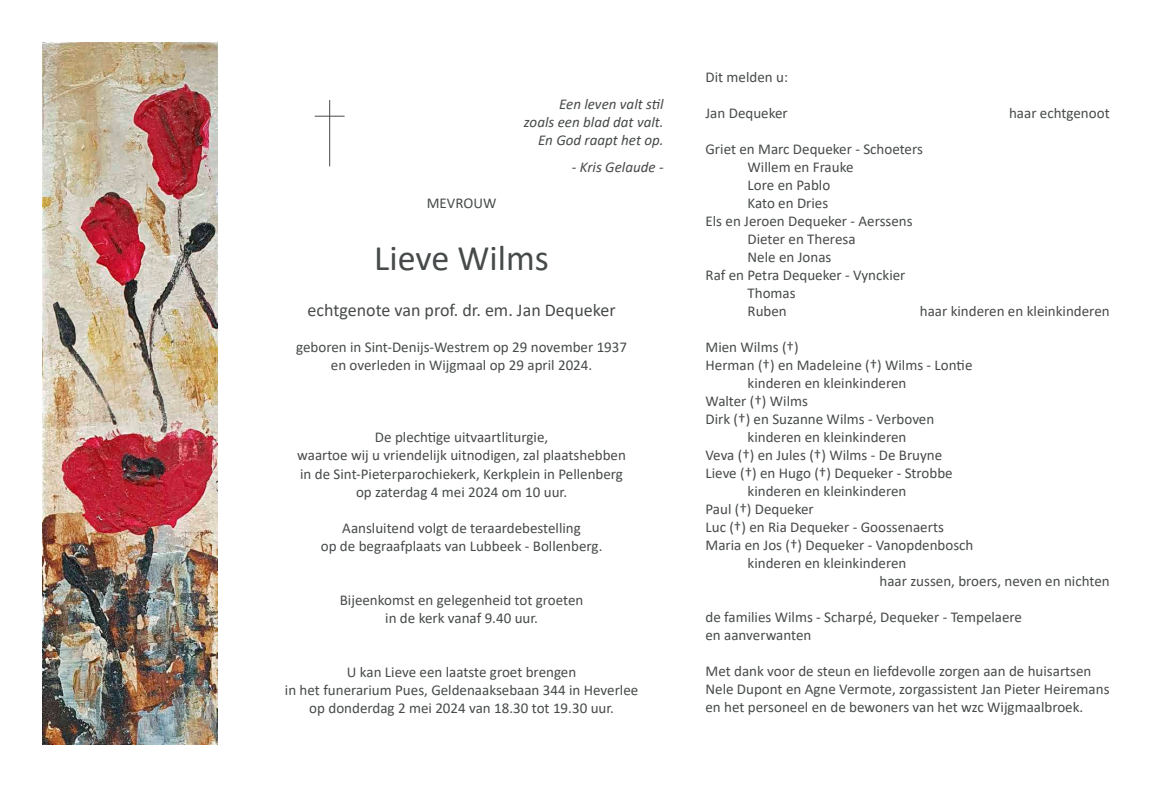
<style>
.page{position:relative;width:1170px;height:787px;background:#fff}
.page>*{position:absolute;margin:0;border:0;box-sizing:border-box;transform-origin:0 0}
.t1{font:36px "Calibri";color:#474a4b}
.t2{font:18px "Calibri";color:#474a4b}
.t3{font:15px/18px "Calibri";color:#474a4b;text-align:center}
.t4{font:italic 15px/18px "Calibri";color:#474a4b;text-align:right}
</style>
<div class="page">
<hr style="left:329px;top:100px;width:1px;height:66px;background:#474a4b">
<svg style="left:315px;top:116px;width:29px;height:1px"></svg>
<img style="left:43px;top:43px;width:175px;height:701px">
<p class="t4" style="left:524px;top:95px;width:141px">Een leven valt stil<br>zoals een blad dat valt.<br>En God raapt het op.</p>
<p class="t4" style="left:571px;top:158px;width:93px">- Kris Gelaude -</p>
<p class="t3" style="left:427px;top:194px;width:71px">MEVROUW</p>
<h1 class="t1" style="left:374px;top:233px;width:176px">Lieve Wilms</h1>
<p class="t2" style="left:307px;top:298px;width:309px">echtgenote van prof. dr. em. Jan Dequeker</p>
<p class="t3" style="left:296px;top:338px;width:332px">geboren in Sint-Denijs-Westrem op 29 november 1937 en overleden in Wijgmaal op 29 april 2024.</p>
<p class="t3" style="left:297px;top:428px;width:330px">De plechtige uitvaartliturgie,<br>waartoe wij u vriendelijk uitnodigen, zal plaatshebben in de Sint-Pieterparochiekerk, Kerkplein in Pellenberg op zaterdag 4 mei 2024 om 10 uur.</p>
<p class="t3" style="left:321px;top:518px;width:283px">Aansluitend volgt de teraardebestelling<br>op de begraafplaats van Lubbeek - Bollenberg.</p>
<p class="t3" style="left:340px;top:590px;width:245px">Bijeenkomst en gelegenheid tot groeten in de kerk vanaf 9.40 uur.</p>
<p class="t3" style="left:285px;top:662px;width:355px">U kan Lieve een laatste groet brengen<br>in het funerarium Pues, Geldenaaksebaan 344 in Heverlee op donderdag 2 mei 2024 van 18.30 tot 19.30 uur.</p>
<p class="t3" style="left:705px;top:68px;width:84px">Dit melden u:</p>
<p class="t3" style="left:705px;top:104px;width:84px">Jan Dequeker</p>
<p class="t3" style="left:1008px;top:104px;width:102px">haar echtgenoot</p>
<p class="t3" style="left:705px;top:140px;width:219px">Griet en Marc Dequeker - Schoeters</p>
<p class="t3" style="left:747px;top:158px;width:107px">Willem en Frauke</p>
<p class="t3" style="left:747px;top:176px;width:84px">Lore en Pablo</p>
<p class="t3" style="left:747px;top:194px;width:82px">Kato en Dries</p>
<p class="t3" style="left:705px;top:212px;width:209px">Els en Jeroen Dequeker - Aerssens</p>
<p class="t3" style="left:747px;top:230px;width:109px">Dieter en Theresa</p>
<p class="t3" style="left:747px;top:248px;width:85px">Nele en Jonas</p>
<p class="t3" style="left:705px;top:266px;width:201px">Raf en Petra Dequeker - Vynckier</p>
<p class="t3" style="left:747px;top:284px;width:50px">Thomas</p>
<p class="t3" style="left:747px;top:302px;width:41px">Ruben</p>
<p class="t3" style="left:919px;top:302px;width:191px">haar kinderen en kleinkinderen</p>
<p class="t3" style="left:705px;top:338px;width:95px">Mien Wilms (†)</p>
<p class="t3" style="left:705px;top:356px;width:268px">Herman (†) en Madeleine (†) Wilms - Lontie</p>
<p class="t3" style="left:747px;top:374px;width:160px">kinderen en kleinkinderen</p>
<p class="t3" style="left:705px;top:392px;width:104px">Walter (†) Wilms</p>
<p class="t3" style="left:705px;top:410px;width:230px">Dirk (†) en Suzanne Wilms - Verboven</p>
<p class="t3" style="left:747px;top:428px;width:160px">kinderen en kleinkinderen</p>
<p class="t3" style="left:705px;top:446px;width:238px">Veva (†) en Jules (†) Wilms - De Bruyne</p>
<p class="t3" style="left:705px;top:464px;width:249px">Lieve (†) en Hugo (†) Dequeker - Strobbe</p>
<p class="t3" style="left:747px;top:482px;width:160px">kinderen en kleinkinderen</p>
<p class="t3" style="left:705px;top:500px;width:110px">Paul (†) Dequeker</p>
<p class="t3" style="left:705px;top:518px;width:240px">Luc (†) en Ria Dequeker - Goossenaerts</p>
<p class="t3" style="left:705px;top:536px;width:269px">Maria en Jos (†) Dequeker - Vanopdenbosch</p>
<p class="t3" style="left:747px;top:554px;width:160px">kinderen en kleinkinderen</p>
<p class="t3" style="left:879px;top:572px;width:232px">haar zussen, broers, neven en nichten</p>
<p class="t3" style="left:705px;top:608px;width:318px;text-align:left">de families Wilms - Scharpé, Dequeker - Tempelaere en aanverwanten</p>
<p class="t3" style="left:705px;top:662px;width:405px;text-align:left">Met dank voor de steun en liefdevolle zorgen aan de huisartsen<br>Nele Dupont en Agne Vermote, zorgassistent Jan Pieter Heiremans en het personeel en de bewoners van het wzc Wijgmaalbroek.</p>
</div>
